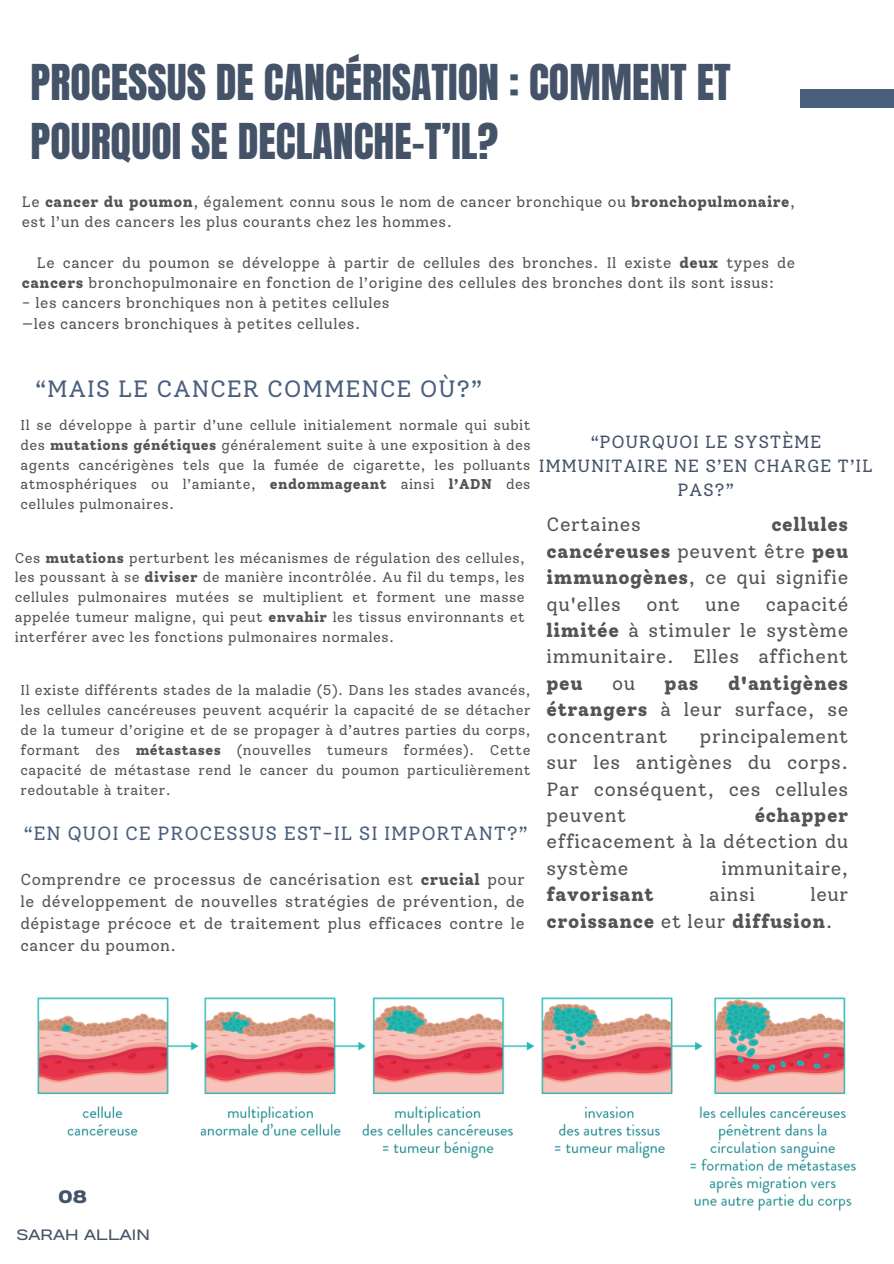
<style>
.page{position:relative;width:894px;height:1264px;background:#fff}
.page>*{position:absolute;margin:0;border:0;box-sizing:border-box;transform-origin:0 0}
.t1{font:42px/58.5px "Anton";color:#455369}
.t2{font:23.55px "Solway";letter-spacing:.035em;color:#4a5f7d}
.t3{font:19.05px/26.4px "Solway";letter-spacing:.035em;color:#545454;text-align:justify}
.t4{font:800 19.05px/26.4px "Solway";letter-spacing:.035em;color:#545454;text-align:justify}
.t5{font:19.05px "Solway";letter-spacing:.035em;color:#4a5f7d}
.t6{font:700 expanded 18px "Prachason Neue";color:#455369}
.t7{font:17.55px/24.2px "Solway";letter-spacing:.035em;color:#455369;text-align:center}
.t8{font:15.9px/22px "Solway";letter-spacing:.035em;color:#545454;text-align:justify}
.t9{font:15px/20.2px "Solway";letter-spacing:.035em;color:#545454}
.t10{font:expanded 15px "Prachason Neue";color:#455369}
.t11{font:14.1px/19.8px "Solway";letter-spacing:.035em;color:#545454;text-align:justify}
.s1{font-weight:800}
.s2{font-weight:400}
</style>
<div class="page">
<div style="left:800px;top:89px;width:93px;height:19px;background:#4a5f7d"></div>
<img style="left:37px;top:997px;width:819px;height:214px">
<p class="t1" style="left:30px;top:54px;width:701px">PROCESSUS DE CANCÉRISATION : COMMENT ET<br>POURQUOI SE DECLANCHE-T’IL?</p>
<h1 class="t9" style="left:22px;top:192px;width:774px">Le <span class="s1">cancer du poumon</span>, également connu sous le nom de cancer bronchique ou <span class="s1">bronchopulmonaire</span>, est l’un des cancers les plus courants chez les hommes.</h1>
<h6 class="t9" style="left:22px;top:252px;width:774px;text-indent:15px">Le cancer du poumon se développe à partir de cellules des bronches. Il existe <span class="s1">deux</span> types de <span class="s1">cancers</span> bronchopulmonaire en fonction de l’origine des cellules des bronches dont ils sont issus:</h6>
<h6 class="t9" style="left:22px;top:293px;width:369px">- les cancers bronchiques non à petites cellules —les cancers bronchiques à petites cellules.</h6>
<h6 class="t2" style="left:34px;top:375px;width:449px">“MAIS LE CANCER COMMENCE OÙ?”</h6>
<h6 class="t11" style="left:21px;top:415px;width:511px">Il se développe à partir d’une cellule initialement normale qui subit des <span class="s1">mutations génétiques</span> généralement suite à une exposition à des agents cancérigènes tels que la fumée de cigarette, les polluants atmosphériques ou l’amiante, <span class="s1">endommageant</span> ainsi <span class="s1">l’ADN</span> des cellules pulmonaires.</h6>
<h2 class="t11" style="left:15px;top:547px;width:511px">Ces <span class="s1">mutations</span> perturbent les mécanismes de régulation des cellules, les poussant à se <span class="s1">diviser</span> de manière incontrôlée. Au fil du temps, les cellules pulmonaires mutées se multiplient et forment une masse appelée tumeur maligne, qui peut <span class="s1">envahir</span> les tissus environnants et interférer avec les fonctions pulmonaires normales.</h2>
<p class="t11" style="left:21px;top:680px;width:511px">Il existe différents stades de la maladie (5). Dans les stades avancés, les cellules cancéreuses peuvent acquérir la capacité de se détacher de la tumeur d’origine et de se propager à d’autres parties du corps, formant des <span class="s1">métastases</span> (nouvelles tumeurs formées). Cette capacité de métastase rend le cancer du poumon particulièrement redoutable à traiter.</p>
<h3 class="t5" style="left:23px;top:822px;width:506px">“EN QUOI CE PROCESSUS EST-IL SI IMPORTANT?”</h3>
<p class="t8" style="left:21px;top:868px;width:505px">Comprendre ce processus de cancérisation est <span class="s1">crucial</span> pour le développement de nouvelles stratégies de prévention, de dépistage précoce et de traitement plus efficaces contre le cancer du poumon.</p>
<h4 class="t7" style="left:538px;top:429px;width:335px">“POURQUOI LE SYSTÈME<br>IMMUNITAIRE NE S’EN CHARGE T’IL<br>PAS?”</h4>
<p class="t3" style="left:546px;top:511px;width:96px">Certaines</p>
<p class="t4" style="left:546px;top:511px;width:303px;text-indent:225px">cellules cancéreuses <span class="s2">peuvent être</span> peu immunogènes<span class="s2">, ce qui signifie qu'elles</span></p>
<p class="t3" style="left:546px;top:590px;width:303px;text-indent:219px">capacité <span class="s1">limitée</span> à stimuler le système immunitaire. Elles affichent <span class="s1">peu</span></p>
<p class="t3" style="left:646px;top:590px;width:35px">ont</p>
<p class="t3" style="left:705px;top:590px;width:37px">une</p>
<p class="t3" style="left:546px;top:670px;width:303px;text-indent:181px"><span class="s1">d'antigènes étrangers</span> à leur surface, se concentrant</p>
<p class="t3" style="left:612px;top:670px;width:25px">ou</p>
<p class="t4" style="left:664px;top:670px;width:36px">pas</p>
<p class="t3" style="left:546px;top:722px;width:303px;text-indent:153px">principalement sur les antigènes du corps.<br>Par conséquent, ces cellules peuvent</p>
<p class="t3" style="left:546px;top:802px;width:303px;text-indent:208px"><span class="s1">échapper </span>efficacement à la détection du système</p>
<p class="t3" style="left:721px;top:855px;width:128px">immunitaire,</p>
<p class="t4" style="left:546px;top:881px;width:109px">favorisant</p>
<p class="t3" style="left:709px;top:881px;width:47px">ainsi</p>
<p class="t4" style="left:546px;top:881px;width:303px;text-indent:264px"><span class="s2">leur </span>croissance <span class="s2">et leur</span> diffusion<span class="s2">.</span></p>
<h3 class="t6" style="left:58px;top:1188px;width:30px">08</h3>
<h5 class="t10" style="left:17px;top:1227px;width:135px">SARAH ALLAIN</h5>
</div>
